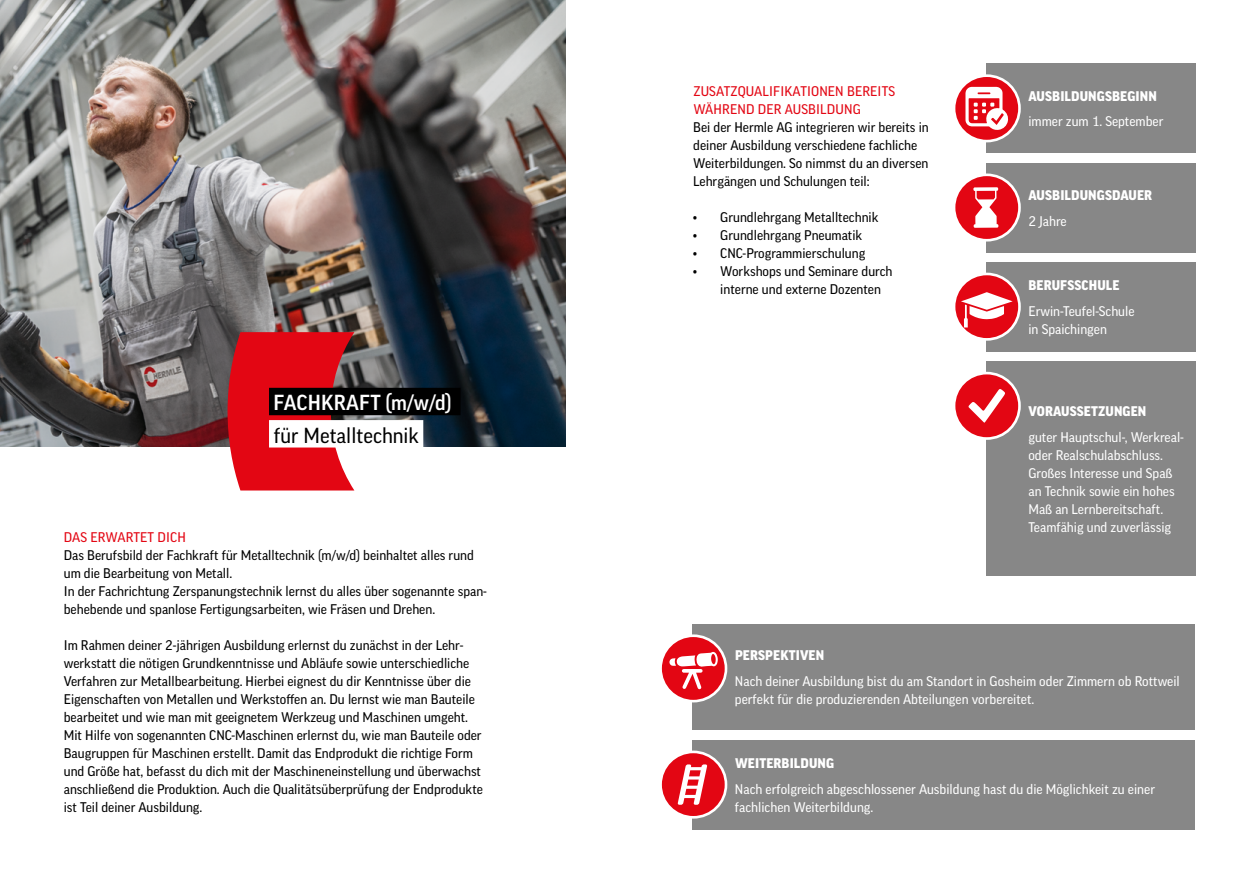
<style>
.page{position:relative;width:1259px;height:893px;background:#fff}
.page>*{position:absolute;margin:0;border:0;box-sizing:border-box;transform-origin:0 0}
.t1{font:500 21px/32.2px "Good Pro";letter-spacing:.01em;color:#fff}
.t2{font:13.5px/18px "Good Pro";color:#000}
.t3{font:13.5px/18px "Good Pro";color:#fff}
.t4{font:900 13.5px "Good Pro";letter-spacing:.01em;color:#fff}
.t5{font:13.5px/18px "Good Pro";letter-spacing:.01em;color:#e30613}
.s1{font-weight:400;color:#000}
.s2{font-weight:400}
</style>
<div class="page">
<img style="left:0;top:0;width:566px;height:447px">
<svg style="left:227px;top:332px;width:127px;height:158px;background:#d81924"></svg>
<div style="left:986px;top:64px;width:209px;height:89px;background:#878787"></div>
<div style="left:692px;top:624px;width:503px;height:105px;background:#878787"></div>
<div style="left:986px;top:163px;width:209px;height:89px;background:#878787"></div>
<div style="left:692px;top:740px;width:503px;height:89px;background:#878787"></div>
<svg style="left:954px;top:76px;width:65px;height:65px"></svg>
<div style="left:952px;top:74px;width:68px;height:68px;border:3px solid #fff;border-radius:50%"></div>
<svg style="left:660px;top:636px;width:66px;height:65px"></svg>
<div style="left:659px;top:634px;width:68px;height:68px;border:3px solid #fff;border-radius:50%"></div>
<div style="left:954px;top:175px;width:65px;height:65px;background:#e30613;border-radius:50%"></div>
<div style="left:952px;top:173px;width:68px;height:69px;border:3px solid #fff;border-radius:50%"></div>
<div style="left:660px;top:752px;width:66px;height:65px;background:#e30613;border-radius:50%"></div>
<div style="left:659px;top:751px;width:68px;height:68px;border:3px solid #fff;border-radius:50%"></div>
<svg style="left:965px;top:87px;width:43px;height:43px"></svg>
<svg style="left:973px;top:187px;width:25px;height:41px"></svg>
<svg style="left:677px;top:764px;width:30px;height:41px"></svg>
<svg style="left:669px;top:651px;width:49px;height:41px;background:#eb555e"></svg>
<div style="left:986px;top:262px;width:209px;height:89px;background:#878787"></div>
<div style="left:986px;top:361px;width:209px;height:215px;background:#878787"></div>
<div style="left:954px;top:274px;width:65px;height:65px;background:#e30613;border-radius:50%"></div>
<div style="left:952px;top:273px;width:68px;height:68px;border:3px solid #fff;border-radius:50%"></div>
<div style="left:954px;top:373px;width:65px;height:65px;background:#e30613;border-radius:50%"></div>
<div style="left:952px;top:372px;width:68px;height:68px;border:3px solid #fff;border-radius:50%"></div>
<svg style="left:961px;top:292px;width:51px;height:35px"></svg>
<svg style="left:968px;top:389px;width:37px;height:34px"></svg>
<div style="left:269px;top:388px;width:191px;height:27px;background:#000"></div>
<div style="left:269px;top:420px;width:154px;height:27px;background:#fff"></div>
<h1 class="t1" style="left:274px;top:387px;width:179px">FACHKRAFT (m/w/d) <span class="s1">für Metalltechnik</span><span class="s2">.</span></h1>
<p class="t5" style="left:64px;top:528px;width:123px">DAS ERWARTET DICH</p>
<p class="t2" style="left:64px;top:546px;width:425px">Das Berufsbild der Fachkraft für Metalltechnik (m/w/d) beinhaltet alles rund um die Bearbeitung von Metall.<br>In der Fachrichtung Zerspanungstechnik lernst du alles über sogenannte span&shy;behebende und spanlose Fertigungsarbeiten, wie Fräsen und Drehen.</p>
<p class="t2" style="left:64px;top:636px;width:421px">Im Rahmen deiner 2-jährigen Ausbildung erlernst du zunächst in der Lehr&shy;werkstatt die nötigen Grundkenntnisse und Abläufe sowie unterschiedliche Verfahren zur Metallbearbeitung. Hierbei eignest du dir Kenntnisse über die Eigenschaften von Metallen und Werkstoffen an. Du lernst wie man Bauteile bearbeitet und wie man mit geeignetem Werkzeug und Maschinen umgeht.<br>Mit Hilfe von sogenannten CNC-Maschinen erlernst du, wie man Bauteile oder Baugruppen für Maschinen erstellt. Damit das Endprodukt die richtige Form und Größe hat, befasst du dich mit der Maschineneinstellung und überwachst anschließend die Produktion. Auch die Qualitätsüberprüfung der Endprodukte ist Teil deiner Ausbildung.</p>
<p class="t5" style="left:693px;top:82px;width:203px">ZUSATZQUALIFIKATIONEN BEREITS<br>WÄHREND DER AUSBILDUNG</p>
<p class="t2" style="left:693px;top:118px;width:237px">Bei der Hermle AG integrieren wir bereits in deiner Ausbildung verschiedene fachliche Weiterbildungen. So nimmst du an diversen Lehrgängen und Schulungen teil:</p>
<p class="t2" style="left:693px;top:208px;width:187px">• Grundlehrgang Metalltechnik</p>
<p class="t2" style="left:693px;top:226px;width:170px">• Grundlehrgang Pneumatik</p>
<p class="t2" style="left:693px;top:244px;width:174px">• CNC-Programmierschulung</p>
<p class="t2" style="left:720px;top:262px;width:174px;text-indent:-27px">• Workshops und Seminare durch interne und externe Dozenten</p>
<p class="t4" style="left:1028px;top:89px;width:130px">AUSBILDUNGSBEGINN</p>
<p class="t3" style="left:1028px;top:113px;width:136px">immer zum 1. September</p>
<p class="t4" style="left:1028px;top:188px;width:125px">AUSBILDUNGSDAUER</p>
<p class="t3" style="left:1028px;top:212px;width:40px">2 Jahre</p>
<p class="t4" style="left:1028px;top:278px;width:93px">BERUFSSCHULE</p>
<p class="t3" style="left:1028px;top:302px;width:108px">Erwin-Teufel-Schule in Spaichingen</p>
<p class="t4" style="left:1028px;top:404px;width:119px">VORAUSSETZUNGEN</p>
<p class="t3" style="left:1028px;top:428px;width:157px">guter Hauptschul-, Werkreal&shy;oder Realschulabschluss.<br>Großes Interesse und Spaß an Technik sowie ein hohes<br>Maß an Lernbereitschaft.<br>Teamfähig und zuverlässig</p>
<p class="t4" style="left:735px;top:648px;width:91px">PERSPEKTIVEN</p>
<p class="t3" style="left:735px;top:672px;width:446px">Nach deiner Ausbildung bist du am Standort in Gosheim oder Zimmern ob Rottweil perfekt für die produzierenden Abteilungen vorbereitet.</p>
<p class="t4" style="left:735px;top:756px;width:101px">WEITERBILDUNG</p>
<p class="t3" style="left:735px;top:780px;width:421px">Nach erfolgreich abgeschlossener Ausbildung hast du die Möglichkeit zu einer fachlichen Weiterbildung.</p>
</div>
